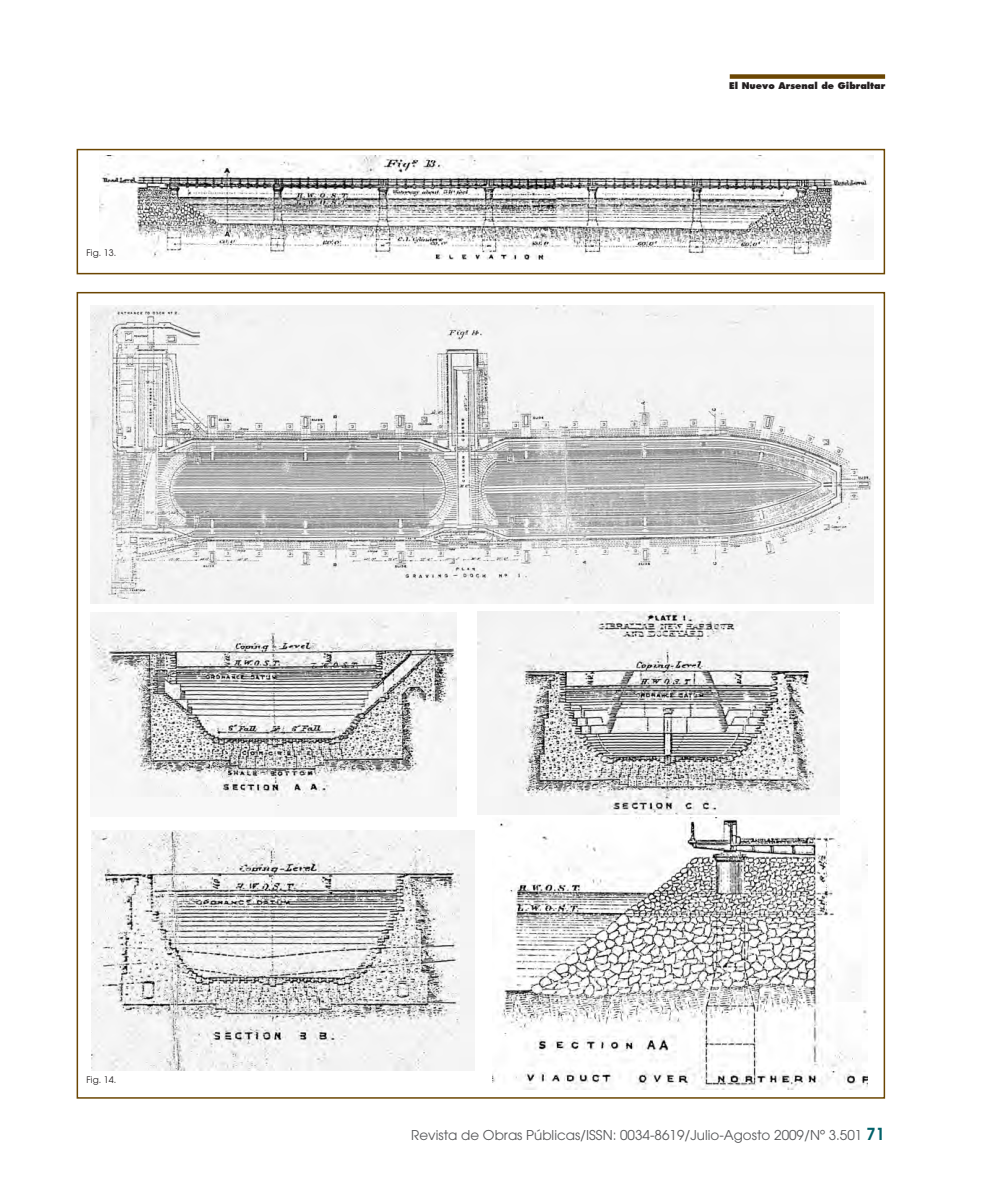
<style>
.page{position:relative;width:983px;height:1195px;background:#fff}
.page>*{position:absolute;margin:0;border:0;box-sizing:border-box;transform-origin:0 0}
.t1{font:13.5px "Avant Garde";color:#57585a}
.t2{font:800 9px "Futura";color:#231f20}
.t3{font:9px "Avant Garde";color:#231f20}
.s1{font-weight:600;font-size:16.5px;color:#006169}
</style>
<div class="page">
<div style="left:729px;top:74px;width:155px;height:5px;background:#6b4602"></div>
<img style="left:100px;top:155px;width:773px;height:104px">
<div style="left:77px;top:149px;width:807px;height:125px;border:2px solid #6b4602"></div>
<img style="left:91px;top:305px;width:782px;height:299px">
<img style="left:91px;top:612px;width:365px;height:197px">
<img style="left:477px;top:612px;width:362px;height:202px">
<img style="left:91px;top:830px;width:383px;height:241px">
<img style="left:492px;top:818px;width:375px;height:272px">
<p class="t3" style="left:87px;top:249px;width:31px">Fig. 13.</p>
<p class="t2" style="left:728px;top:82px;width:157px">El Nuevo Arsenal de Gibraltar</p>
<p class="t3" style="left:87px;top:1076px;width:31px">Fig. 14.</p>
<p class="t1" style="left:411px;top:1130px;width:475px">Revista de Obras Públicas/ISSN: 0034-8619/Julio-Agosto 2009/Nº 3.501 <span class="s1">71</span></p>
</div>
